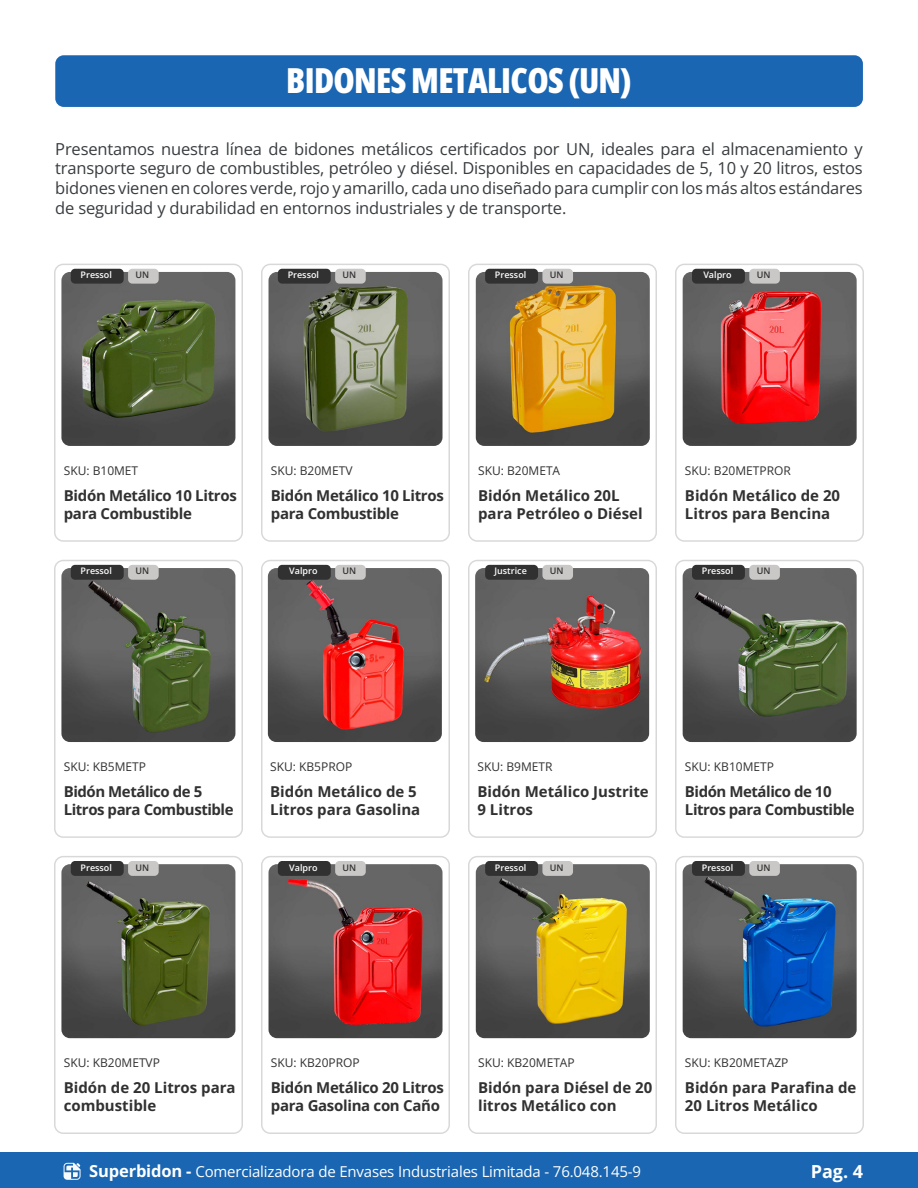
<style>
.page{position:relative;width:918px;height:1188px;background:#fff}
.page>*{position:absolute;margin:0;border:0;box-sizing:border-box;transform-origin:0 0}
.t1{font:800 34.5px "Open Sans Condensed";letter-spacing:-.02em;color:#fff}
.t2{font:700 18px "Open Sans";color:#fff}
.t3{font:16.5px/19.8px "Open Sans";letter-spacing:-.01em;color:#383c3f;text-align:justify}
.t4{font:700 15px/18px "Open Sans";color:#323131}
.t5{font:700 15px/18px "Open Sans";letter-spacing:-.02em;color:#323131}
.t6{font:700 15px/18px "Open Sans";letter-spacing:-.03em;color:#323131}
.t7{font:15px "Open Sans";letter-spacing:-.01em;color:#fff}
.t8{font:12px "Open Sans";color:#323131}
.t9{font:600 9px "Open Sans";color:#fff}
.t10{font:600 9px "Open Sans";color:#323131}
.s1{font-weight:700;font-size:16.5px}
</style>
<div class="page">
<div style="left:55px;top:55px;width:808px;height:52px;background:#1a66b2;border-radius:9px"></div>
<div style="left:0;top:1153px;width:918px;height:35px;background:#1a66b2"></div>
<svg style="left:64px;top:1163px;width:16px;height:17px"></svg>
<div style="left:54px;top:264px;width:189px;height:278px;border:2px solid #393d3f;border-radius:9px"></div>
<img style="left:61px;top:272px;width:174px;height:174px">
<div style="left:71px;top:269px;width:53px;height:15px;background:#323131;border-radius:4px"></div>
<div style="left:128px;top:269px;width:31px;height:15px;background:#cac8c7;border-radius:4px"></div>
<div style="left:261px;top:264px;width:189px;height:278px;border:2px solid #393d3f;border-radius:9px"></div>
<img style="left:269px;top:272px;width:174px;height:174px">
<div style="left:278px;top:269px;width:53px;height:15px;background:#323131;border-radius:4px"></div>
<div style="left:335px;top:269px;width:31px;height:15px;background:#cac8c7;border-radius:4px"></div>
<div style="left:468px;top:264px;width:189px;height:278px;border:2px solid #393d3f;border-radius:9px"></div>
<img style="left:476px;top:272px;width:174px;height:174px">
<div style="left:485px;top:269px;width:53px;height:15px;background:#323131;border-radius:4px"></div>
<div style="left:542px;top:269px;width:31px;height:15px;background:#cac8c7;border-radius:4px"></div>
<div style="left:675px;top:264px;width:189px;height:278px;border:2px solid #393d3f;border-radius:9px"></div>
<img style="left:683px;top:272px;width:174px;height:174px">
<div style="left:692px;top:269px;width:53px;height:15px;background:#323131;border-radius:4px"></div>
<div style="left:749px;top:269px;width:31px;height:15px;background:#cac8c7;border-radius:4px"></div>
<div style="left:54px;top:560px;width:189px;height:278px;border:2px solid #393d3f;border-radius:9px"></div>
<img style="left:61px;top:568px;width:174px;height:174px">
<div style="left:71px;top:565px;width:53px;height:15px;background:#323131;border-radius:4px"></div>
<div style="left:128px;top:565px;width:31px;height:15px;background:#cac8c7;border-radius:4px"></div>
<div style="left:468px;top:856px;width:189px;height:278px;border:2px solid #393d3f;border-radius:9px"></div>
<img style="left:476px;top:864px;width:174px;height:174px">
<div style="left:485px;top:861px;width:53px;height:15px;background:#323131;border-radius:4px"></div>
<div style="left:542px;top:861px;width:31px;height:15px;background:#cac8c7;border-radius:4px"></div>
<div style="left:675px;top:856px;width:189px;height:278px;border:2px solid #393d3f;border-radius:9px"></div>
<img style="left:683px;top:864px;width:174px;height:174px">
<div style="left:692px;top:861px;width:53px;height:15px;background:#323131;border-radius:4px"></div>
<div style="left:749px;top:861px;width:31px;height:15px;background:#cac8c7;border-radius:4px"></div>
<div style="left:54px;top:856px;width:189px;height:278px;border:2px solid #393d3f;border-radius:9px"></div>
<img style="left:61px;top:864px;width:174px;height:174px">
<div style="left:71px;top:861px;width:53px;height:15px;background:#323131;border-radius:4px"></div>
<div style="left:128px;top:861px;width:31px;height:15px;background:#cac8c7;border-radius:4px"></div>
<div style="left:675px;top:560px;width:189px;height:278px;border:2px solid #393d3f;border-radius:9px"></div>
<img style="left:683px;top:568px;width:174px;height:174px">
<div style="left:692px;top:565px;width:53px;height:15px;background:#323131;border-radius:4px"></div>
<div style="left:749px;top:565px;width:31px;height:15px;background:#cac8c7;border-radius:4px"></div>
<div style="left:261px;top:560px;width:189px;height:278px;border:2px solid #393d3f;border-radius:9px"></div>
<img style="left:268px;top:568px;width:174px;height:174px">
<div style="left:278px;top:565px;width:53px;height:15px;background:#323131;border-radius:4px"></div>
<div style="left:335px;top:565px;width:31px;height:15px;background:#cac8c7;border-radius:4px"></div>
<div style="left:261px;top:856px;width:189px;height:278px;border:2px solid #393d3f;border-radius:9px"></div>
<img style="left:269px;top:864px;width:174px;height:174px">
<div style="left:278px;top:861px;width:53px;height:15px;background:#323131;border-radius:4px"></div>
<div style="left:335px;top:861px;width:31px;height:15px;background:#cac8c7;border-radius:4px"></div>
<div style="left:468px;top:560px;width:189px;height:278px;border:2px solid #393d3f;border-radius:9px"></div>
<img style="left:475px;top:568px;width:174px;height:174px">
<div style="left:485px;top:565px;width:53px;height:15px;background:#323131;border-radius:4px"></div>
<div style="left:542px;top:565px;width:31px;height:15px;background:#cac8c7;border-radius:4px"></div>
<p class="t1" style="left:286px;top:54px;width:347px">BIDONES METALICOS (UN)</p>
<p class="t3" style="left:55px;top:138px;width:809px">Presentamos nuestra línea de bidones metálicos certificados por UN, ideales para el almacenamiento y transporte seguro de combustibles, petróleo y diésel. Disponibles en capacidades de 5, 10 y 20 litros, estos bidones vienen en colores verde, rojo y amarillo, cada uno diseñado para cumplir con los más altos estándares de seguridad y durabilidad en entornos industriales y de transporte.</p>
<p class="t9" style="left:81px;top:269px;width:33px">Pressol</p>
<p class="t10" style="left:135px;top:269px;width:15px">UN</p>
<p class="t9" style="left:288px;top:269px;width:33px">Pressol</p>
<p class="t10" style="left:343px;top:269px;width:15px">UN</p>
<p class="t9" style="left:495px;top:269px;width:33px">Pressol</p>
<p class="t10" style="left:550px;top:269px;width:15px">UN</p>
<p class="t9" style="left:703px;top:269px;width:30px">Valpro</p>
<p class="t10" style="left:757px;top:269px;width:15px">UN</p>
<p class="t8" style="left:64px;top:462px;width:76px">SKU: B10MET</p>
<p class="t5" style="left:64px;top:486px;width:175px">Bidón Metálico 10 Litros para Combustible</p>
<p class="t9" style="left:81px;top:565px;width:33px">Pressol</p>
<p class="t10" style="left:135px;top:565px;width:15px">UN</p>
<p class="t8" style="left:271px;top:462px;width:83px">SKU: B20METV</p>
<p class="t5" style="left:271px;top:486px;width:175px">Bidón Metálico 10 Litros para Combustible</p>
<p class="t9" style="left:289px;top:565px;width:30px">Valpro</p>
<p class="t10" style="left:343px;top:565px;width:15px">UN</p>
<p class="t8" style="left:478px;top:462px;width:84px">SKU: B20META</p>
<p class="t4" style="left:478px;top:486px;width:166px">Bidón Metálico 20L para Petróleo o Diésel</p>
<p class="t9" style="left:494px;top:565px;width:34px">Justrice</p>
<p class="t10" style="left:550px;top:565px;width:15px">UN</p>
<p class="t8" style="left:685px;top:462px;width:107px">SKU: B20METPROR</p>
<p class="t4" style="left:685px;top:486px;width:157px">Bidón Metálico de 20<br>Litros para Bencina</p>
<p class="t9" style="left:702px;top:565px;width:33px">Pressol</p>
<p class="t10" style="left:757px;top:565px;width:15px">UN</p>
<p class="t8" style="left:64px;top:759px;width:84px">SKU: KB5METP</p>
<p class="t6" style="left:64px;top:782px;width:171px">Bidón Metálico de 5<br>Litros para Combustible</p>
<p class="t9" style="left:81px;top:861px;width:33px">Pressol</p>
<p class="t10" style="left:135px;top:861px;width:15px">UN</p>
<p class="t8" style="left:270px;top:759px;width:84px">SKU: KB5PROP</p>
<p class="t4" style="left:270px;top:782px;width:152px">Bidón Metálico de 5<br>Litros para Gasolina</p>
<p class="t9" style="left:289px;top:861px;width:30px">Valpro</p>
<p class="t10" style="left:343px;top:861px;width:15px">UN</p>
<p class="t8" style="left:477px;top:759px;width:77px">SKU: B9METR</p>
<p class="t4" style="left:477px;top:782px;width:173px">Bidón Metálico Justrite<br>9 Litros</p>
<p class="t9" style="left:495px;top:861px;width:33px">Pressol</p>
<p class="t10" style="left:550px;top:861px;width:15px">UN</p>
<p class="t8" style="left:685px;top:759px;width:91px">SKU: KB10METP</p>
<p class="t6" style="left:685px;top:782px;width:171px">Bidón Metálico de 10<br>Litros para Combustible</p>
<p class="t9" style="left:702px;top:861px;width:33px">Pressol</p>
<p class="t10" style="left:757px;top:861px;width:15px">UN</p>
<p class="t8" style="left:64px;top:1055px;width:98px">SKU: KB20METVP</p>
<p class="t4" style="left:64px;top:1078px;width:173px">Bidón de 20 Litros para combustible</p>
<p class="t8" style="left:271px;top:1055px;width:90px">SKU: KB20PROP</p>
<p class="t5" style="left:271px;top:1078px;width:175px">Bidón Metálico 20 Litros para Gasolina con Caño</p>
<p class="t8" style="left:478px;top:1055px;width:98px">SKU: KB20METAP</p>
<p class="t4" style="left:478px;top:1078px;width:176px">Bidón para Diésel de 20 litros Metálico con</p>
<p class="t8" style="left:685px;top:1055px;width:105px">SKU: KB20METAZP</p>
<p class="t4" style="left:685px;top:1078px;width:173px">Bidón para Parafina de<br>20 Litros Metálico</p>
<p class="t7" style="left:89px;top:1161px;width:553px"><span class="s1">Superbidon -</span> Comercializadora de Envases Industriales Limitada - 76.048.145-9</p>
<p class="t2" style="left:811px;top:1159px;width:54px">Pag. 4</p>
</div>
